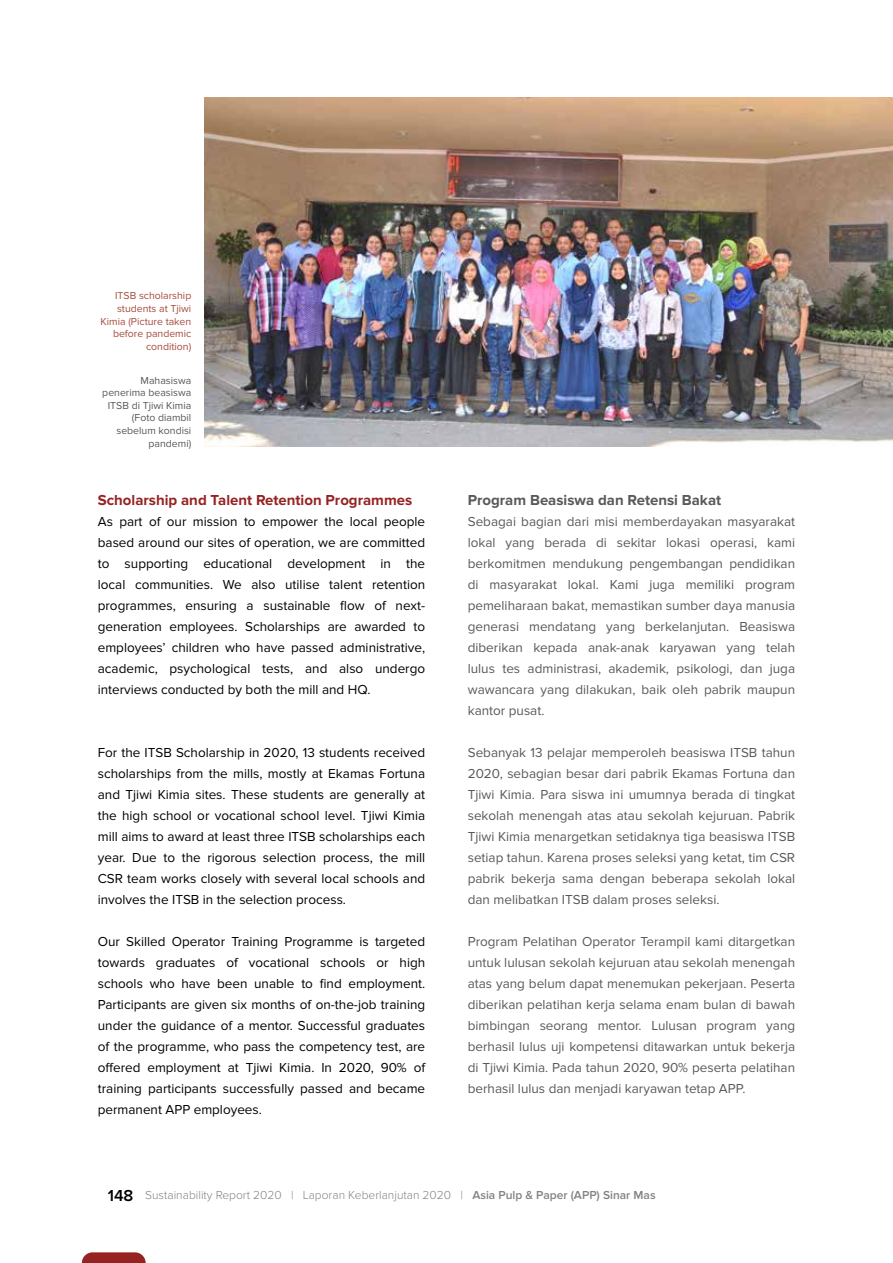
<style>
.page{position:relative;width:893px;height:1263px;background:#fff}
.page>*{position:absolute;margin:0;border:0;box-sizing:border-box;transform-origin:0 0}
.t1{font:700 15px "Proxima Nova";color:#962322}
.t2{font:700 15px "Proxima Nova";color:#58595b}
.t3{font:13.5px/21px "Proxima Nova";color:#000;text-align:justify}
.t4{font:13.5px/21px "Proxima Nova";color:#58595b;text-align:justify}
.t5{font:300 12px "Proxima Nova";color:#808285}
.t6{font:10.5px/12.6px "Proxima Nova";color:#58595b;text-align:right}
.t7{font:10.5px/12.6px "Proxima Nova";color:#a74c3d;text-align:right}
.s1{font-weight:600;font-size:16.5px;color:#000}
.s2{font-weight:600}
</style>
<div class="page">
<img style="left:204px;top:98px;width:689px;height:348px">
<svg style="left:82px;top:1252px;width:64px;height:11px"></svg>
<p class="t7" style="left:101px;top:290px;width:92px">ITSB scholarship students at Tjiwi<br>Kimia (Picture taken before pandemic condition)</p>
<p class="t6" style="left:102px;top:374px;width:91px">Mahasiswa penerima beasiswa<br>ITSB di Tjiwi Kimia (Foto diambil sebelum kondisi pandemi)</p>
<p class="t1" style="left:98px;top:491px;width:316px">Scholarship and Talent Retention Programmes</p>
<p class="t3" style="left:98px;top:511px;width:329px">As part of our mission to empower the local people based around our sites of operation, we are committed to supporting educational development in the local communities. We also utilise talent retention programmes, ensuring a sustainable flow of next&shy;generation employees. Scholarships are awarded to employees’ children who have passed administrative, academic, psychological tests, and also undergo interviews conducted by both the mill and HQ.</p>
<p class="t3" style="left:98px;top:742px;width:329px">For the ITSB Scholarship in 2020, 13 students received scholarships from the mills, mostly at Ekamas Fortuna and Tjiwi Kimia sites. These students are generally at the high school or vocational school level. Tjiwi Kimia mill aims to award at least three ITSB scholarships each year. Due to the rigorous selection process, the mill CSR team works closely with several local schools and involves the ITSB in the selection process.</p>
<p class="t3" style="left:98px;top:931px;width:329px">Our Skilled Operator Training Programme is targeted towards graduates of vocational schools or high schools who have been unable to find employment.<br>Participants are given six months of on-the-job training under the guidance of a mentor. Successful graduates of the programme, who pass the competency test, are offered employment at Tjiwi Kimia. In 2020, 90% of training participants successfully passed and became permanent APP employees.</p>
<p class="t2" style="left:468px;top:491px;width:255px">Program Beasiswa dan Retensi Bakat</p>
<p class="t4" style="left:468px;top:511px;width:329px">Sebagai bagian dari misi memberdayakan masyarakat lokal yang berada di sekitar lokasi operasi, kami berkomitmen mendukung pengembangan pendidikan di masyarakat lokal. Kami juga memiliki program pemeliharaan bakat, memastikan sumber daya manusia generasi mendatang yang berkelanjutan. Beasiswa diberikan kepada anak-anak karyawan yang telah lulus tes administrasi, akademik, psikologi, dan juga wawancara yang dilakukan, baik oleh pabrik maupun kantor pusat.</p>
<p class="t4" style="left:468px;top:742px;width:329px">Sebanyak 13 pelajar memperoleh beasiswa ITSB tahun 2020, sebagian besar dari pabrik Ekamas Fortuna dan Tjiwi Kimia. Para siswa ini umumnya berada di tingkat sekolah menengah atas atau sekolah kejuruan. Pabrik Tjiwi Kimia menargetkan setidaknya tiga beasiswa ITSB setiap tahun. Karena proses seleksi yang ketat, tim CSR pabrik bekerja sama dengan beberapa sekolah lokal dan melibatkan ITSB dalam proses seleksi.</p>
<p class="t4" style="left:468px;top:931px;width:329px">Program Pelatihan Operator Terampil kami ditargetkan untuk lulusan sekolah kejuruan atau sekolah menengah atas yang belum dapat menemukan pekerjaan. Peserta diberikan pelatihan kerja selama enam bulan di bawah bimbingan seorang mentor. Lulusan program yang berhasil lulus uji kompetensi ditawarkan untuk bekerja di Tjiwi Kimia. Pada tahun 2020, 90% peserta pelatihan berhasil lulus dan menjadi karyawan tetap APP.</p>
<p class="t5" style="left:108px;top:1188px;width:549px"><span class="s1">148</span> Sustainability Report 2020 | Laporan Keberlanjutan 2020 | <span class="s2">Asia Pulp &amp; Paper (APP) Sinar Mas</span></p>
</div>
